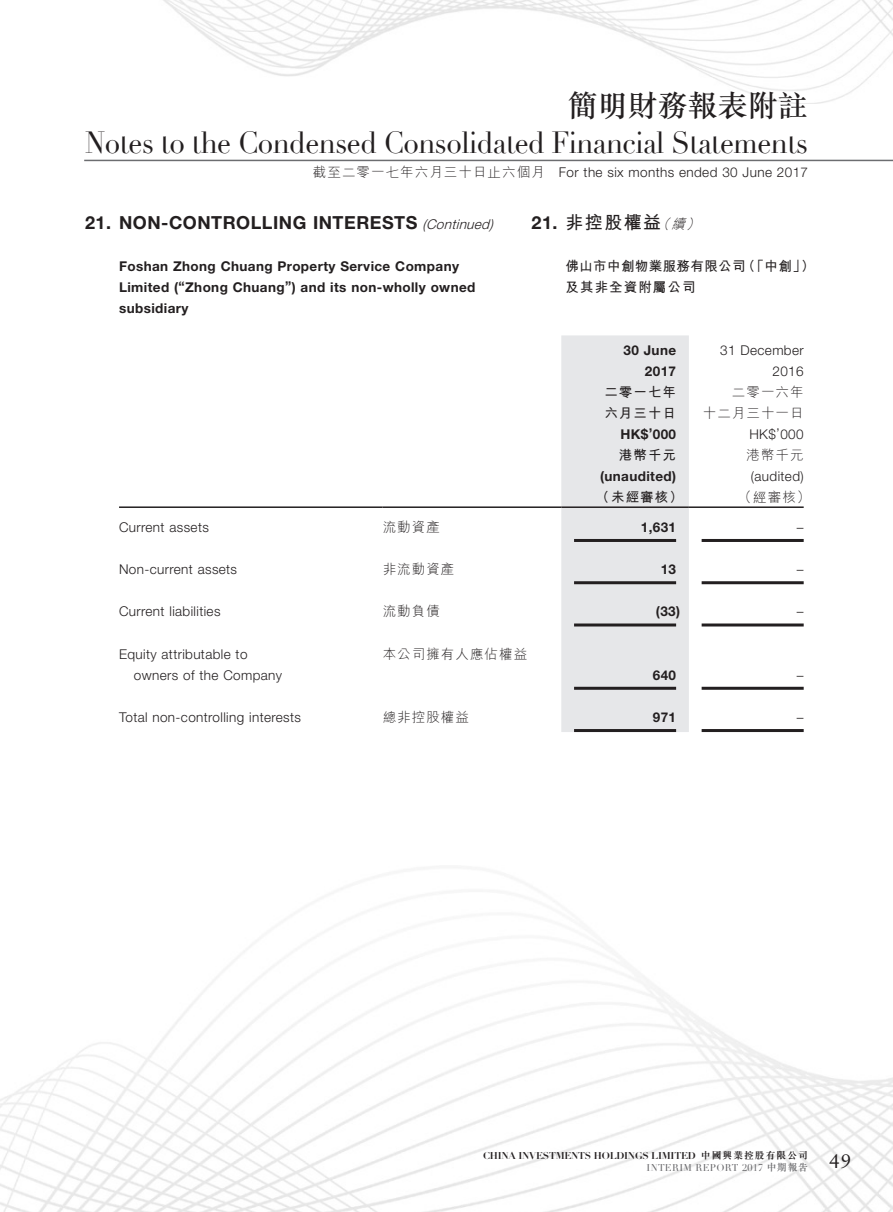
<style>
.page{position:relative;width:893px;height:1212px;background:#fff}
.page>*{position:absolute;margin:0;border:0;box-sizing:border-box;transform-origin:0 0}
.t1{font:30px "Didot";letter-spacing:-.015em;color:#231f20;scale:.93 1}
.t2{font:500 30px "M Sung HK";color:#231f20}
.t3{font:19.5px "Sabon LT Std";color:#231f20}
.Heading_1{font:700 18px "Helvetica Neue LT Std";letter-spacing:.03em;color:#231f20}
.C_Heading_1{font:700 18px "M Hei HK";letter-spacing:.08em;color:#231f20}
.Body_Text{font:300 13.5px/21px "Helvetica Neue LT Std";letter-spacing:.03em;color:#231f20}
.Heading_2{font:700 13.5px/21px "Helvetica Neue LT Std";letter-spacing:.03em;color:#231f20}
.Body_Text-2{font:300 13.5px "M Hei HK";letter-spacing:.08em;color:#231f20}
.Body_Text-3{font:700 13.5px "Helvetica Neue LT Std";letter-spacing:.03em;color:#231f20}
.C_Heading_2{font:700 13.5px/21px "M Hei HK";letter-spacing:.03em;color:#231f20}
.Body_Text-4{font:700 13.5px "M Hei HK";letter-spacing:.08em;color:#231f20}
.t4{font:700 9.75px/12px "Didot LT Std";letter-spacing:-.02em;color:#231f20;text-align:right}
.s1{font-family:"M Hei HK"}
.s2{font-weight:300;font-style:italic;font-size:13.5px}
.s3{font-family:"Helvetica Neue LT Std"}
.s4{font-family:"M Sung HK"}
.s5{font-weight:400;color:#636366}
.s6{font-family:"M Sung HK";font-weight:500;color:#636366}
</style>
<div class="page">
<img style="left:163px;top:0;width:730px;height:104px">
<img style="left:0;top:888px;width:893px;height:324px">
<hr style="left:84px;top:160px;width:809px;height:1px;background:#6c6d70">
<div style="left:561px;top:335px;width:128px;height:397px;background:#e6e7e9"></div>
<hr style="left:119px;top:506px;width:264px;height:2px;background:#231f20">
<hr style="left:383px;top:506px;width:178px;height:2px;background:#231f20">
<hr style="left:561px;top:506px;width:128px;height:2px;background:#231f20">
<hr style="left:689px;top:506px;width:115px;height:2px;background:#231f20">
<hr style="left:574px;top:539px;width:102px;height:3px;background:#231f20">
<hr style="left:702px;top:539px;width:102px;height:3px;background:#231f20">
<hr style="left:574px;top:581px;width:102px;height:3px;background:#231f20">
<hr style="left:702px;top:581px;width:102px;height:3px;background:#231f20">
<hr style="left:574px;top:623px;width:102px;height:3px;background:#231f20">
<hr style="left:702px;top:623px;width:102px;height:3px;background:#231f20">
<hr style="left:574px;top:687px;width:102px;height:3px;background:#231f20">
<hr style="left:702px;top:687px;width:102px;height:3px;background:#231f20">
<hr style="left:574px;top:729px;width:102px;height:3px;background:#231f20">
<hr style="left:702px;top:729px;width:102px;height:3px;background:#231f20">
<h1 class="t2" style="left:568px;top:85px;width:241px">簡明財務報表附註</h1>
<h1 class="t1" style="left:85px;top:124px;width:779px">Notes to the Condensed Consolidated Financial Statements</h1>
<p class="Body_Text" style="left:313px;top:161px;width:497px"><span class="s1">截至二零一七年六月三十日止六個月</span> For the six months ended 30 June 2017</p>
<p class="Heading_1" style="left:85px;top:211px;width:413px">21. NON-CONTROLLING INTERESTS <span class="s2">(Continued)</span></p>
<p class="Heading_2" style="left:119px;top:255px;width:358px">Foshan Zhong Chuang Property Service Company<br>Limited (“Zhong Chuang”) and its non-wholly owned subsidiary</p>
<p class="C_Heading_1" style="left:531px;top:209px;width:173px"><span class="s3">21.</span> 非控股權益<span class="s2">（續）</span></p>
<p class="C_Heading_2" style="left:566px;top:254px;width:251px">佛山市中創物業服務有限公司（「中創」）及其非全資附屬公司</p>
<p class="Body_Text-3" style="left:623px;top:342px;width:54px">30 June</p>
<p class="Body_Text" style="left:720px;top:339px;width:85px">31 December</p>
<p class="Body_Text-3" style="left:645px;top:363px;width:33px">2017</p>
<p class="Body_Text" style="left:772px;top:360px;width:33px">2016</p>
<p class="Body_Text-4" style="left:604px;top:382px;width:73px">二零一七年</p>
<p class="Body_Text-4" style="left:604px;top:403px;width:73px">六月三十日</p>
<p class="Body_Text-2" style="left:732px;top:385px;width:73px">二零一六年</p>
<p class="Body_Text-2" style="left:703px;top:406px;width:102px">十二月三十一日</p>
<p class="Body_Text-3" style="left:620px;top:426px;width:57px">HK$’000</p>
<p class="Body_Text" style="left:749px;top:423px;width:56px">HK$’000</p>
<p class="Body_Text-4" style="left:619px;top:445px;width:59px">港幣千元</p>
<p class="Body_Text-2" style="left:746px;top:448px;width:59px">港幣千元</p>
<p class="Body_Text-3" style="left:600px;top:468px;width:78px">(unaudited)</p>
<p class="Body_Text" style="left:751px;top:465px;width:54px">(audited)</p>
<p class="Body_Text-4" style="left:596px;top:487px;width:88px">（未經審核）</p>
<p class="Body_Text-2" style="left:738px;top:490px;width:74px">（經審核）</p>
<p class="Body_Text" style="left:119px;top:516px;width:91px">Current assets</p>
<p class="Body_Text-2" style="left:383px;top:520px;width:59px">流動資產</p>
<p class="Body_Text-3" style="left:641px;top:519px;width:37px">1,631</p>
<p class="Body_Text" style="left:797px;top:516px;width:8px">–</p>
<p class="Body_Text" style="left:119px;top:558px;width:120px">Non-current assets</p>
<p class="Body_Text-2" style="left:383px;top:562px;width:73px">非流動資產</p>
<p class="Body_Text-3" style="left:661px;top:561px;width:17px">13</p>
<p class="Body_Text" style="left:797px;top:558px;width:8px">–</p>
<p class="Body_Text" style="left:119px;top:601px;width:103px">Current liabilities</p>
<p class="Body_Text-2" style="left:383px;top:604px;width:59px">流動負債</p>
<p class="Body_Text-3" style="left:656px;top:603px;width:26px">(33)</p>
<p class="Body_Text" style="left:797px;top:601px;width:8px">–</p>
<p class="Body_Text" style="left:134px;top:643px;width:150px;text-indent:-15px">Equity attributable to owners of the Company</p>
<p class="Body_Text-2" style="left:383px;top:647px;width:146px">本公司擁有人應佔權益</p>
<p class="Body_Text-3" style="left:653px;top:666px;width:25px">640</p>
<p class="Body_Text" style="left:797px;top:664px;width:8px">–</p>
<p class="Body_Text" style="left:119px;top:706px;width:183px">Total non-controlling interests</p>
<p class="Body_Text-2" style="left:383px;top:710px;width:88px">總非控股權益</p>
<p class="Body_Text-3" style="left:653px;top:709px;width:25px">971</p>
<p class="Body_Text" style="left:797px;top:706px;width:8px">–</p>
<p class="t4" style="left:483px;top:1149px;width:326px">CHINA INVESTMENTS HOLDINGS LIMITED <span class="s4">中國興業控股有限公司<br></span><span class="s5">INTERIM REPORT 2017</span> <span class="s6">中期報告</span></p>
<h2 class="t3" style="left:829px;top:1150px;width:24px">49</h2>
</div>
